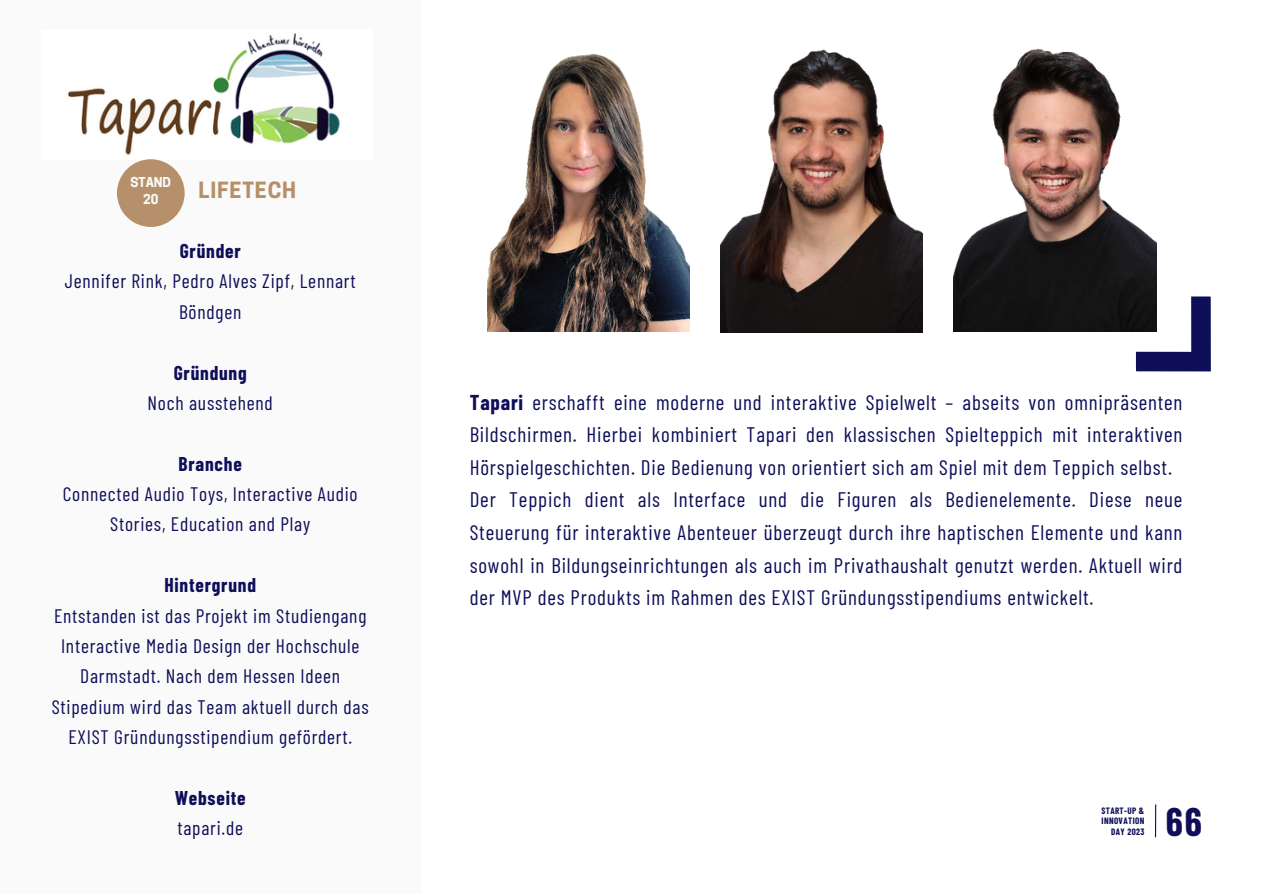
<style>
.page{position:relative;width:1263px;height:894px;background:#fff}
.page>*{position:absolute;margin:0;border:0;box-sizing:border-box;transform-origin:0 0}
.t1{font:700 39px "Barlow Condensed";color:#0e0e59}
.t2{font:21px/32.5px "Barlow Condensed";letter-spacing:.04em;color:#0e0e59;text-align:justify}
.t3{font:700 21px "Cooper Hewitt";letter-spacing:.04em;color:#b5906b}
.t4{font:19.5px/30.3px "Barlow Condensed";letter-spacing:.04em;color:#0e0e59;text-align:center}
.t5{font:700 19.5px "Barlow Condensed";letter-spacing:.04em;color:#0e0e59}
.t6{font:700 12.9px/16.8px "Cooper Hewitt";color:#fafafa;text-align:center}
.t7{font:700 9px "Barlow Condensed";letter-spacing:.04em;color:#0e0e59}
.s1{font-weight:700}
</style>
<div class="page">
<div style="left:0;top:1px;width:421px;height:892px;background:#fafafa"></div>
<img style="left:487px;top:54px;width:203px;height:277px">
<img style="left:720px;top:49px;width:202px;height:283px">
<img style="left:954px;top:48px;width:202px;height:283px">
<img style="left:68px;top:33px;width:272px;height:122px">
<svg style="left:1126px;top:286px;width:85px;height:86px"></svg>
<hr style="left:1155px;top:804px;width:1px;height:32px;background:#0e0e59">
<div style="left:117px;top:159px;width:68px;height:68px;background:#b5906b;border-radius:50%"></div>
<p class="t6" style="left:130px;top:176px;width:42px">STAND<br>20</p>
<p class="t3" style="left:199px;top:182px;width:99px">LIFETECH</p>
<p class="t5" style="left:180px;top:238px;width:63px">Gründer</p>
<p class="t4" style="left:65px;top:265px;width:292px">Jennifer Rink, Pedro Alves Zipf, Lennart<br>Böndgen</p>
<p class="t5" style="left:174px;top:360px;width:74px">Gründung</p>
<p class="t4" style="left:148px;top:387px;width:127px">Noch ausstehend</p>
<p class="t5" style="left:179px;top:451px;width:65px">Branche</p>
<p class="t4" style="left:63px;top:478px;width:296px">Connected Audio Toys, Interactive Audio<br>Stories, Education and Play</p>
<p class="t5" style="left:164px;top:572px;width:93px">Hintergrund</p>
<p class="t4" style="left:52px;top:599px;width:318px">Entstanden ist das Projekt im Studiengang Interactive Media Design der Hochschule Darmstadt. Nach dem Hessen Ideen Stipedium wird das Team aktuell durch das EXIST Gründungsstipendium gefördert.</p>
<p class="t5" style="left:175px;top:785px;width:73px">Webseite</p>
<p class="t4" style="left:177px;top:812px;width:67px">tapari.de</p>
<p class="t2" style="left:470px;top:385px;width:714px"><span class="s1">Tapari</span> erschafft eine moderne und interaktive Spielwelt – abseits von omnipräsenten Bildschirmen. Hierbei kombiniert Tapari den klassischen Spielteppich mit interaktiven Hörspielgeschichten. Die Bedienung von orientiert sich am Spiel mit dem Teppich selbst.</p>
<p class="t2" style="left:470px;top:482px;width:714px">Der Teppich dient als Interface und die Figuren als Bedienelemente. Diese neue Steuerung für interaktive Abenteuer überzeugt durch ihre haptischen Elemente und kann sowohl in Bildungseinrichtungen als auch im Privathaushalt genutzt werden. Aktuell wird der MVP des Produkts im Rahmen des EXIST Gründungsstipendiums entwickelt.</p>
<p class="t7" style="left:1101px;top:804px;width:44px">START-UP &amp;</p>
<p class="t7" style="left:1102px;top:815px;width:44px">INNOVATION</p>
<p class="t7" style="left:1111px;top:825px;width:35px">DAY 2023</p>
<p class="t1" style="left:1166px;top:796px;width:37px">66</p>
</div>
